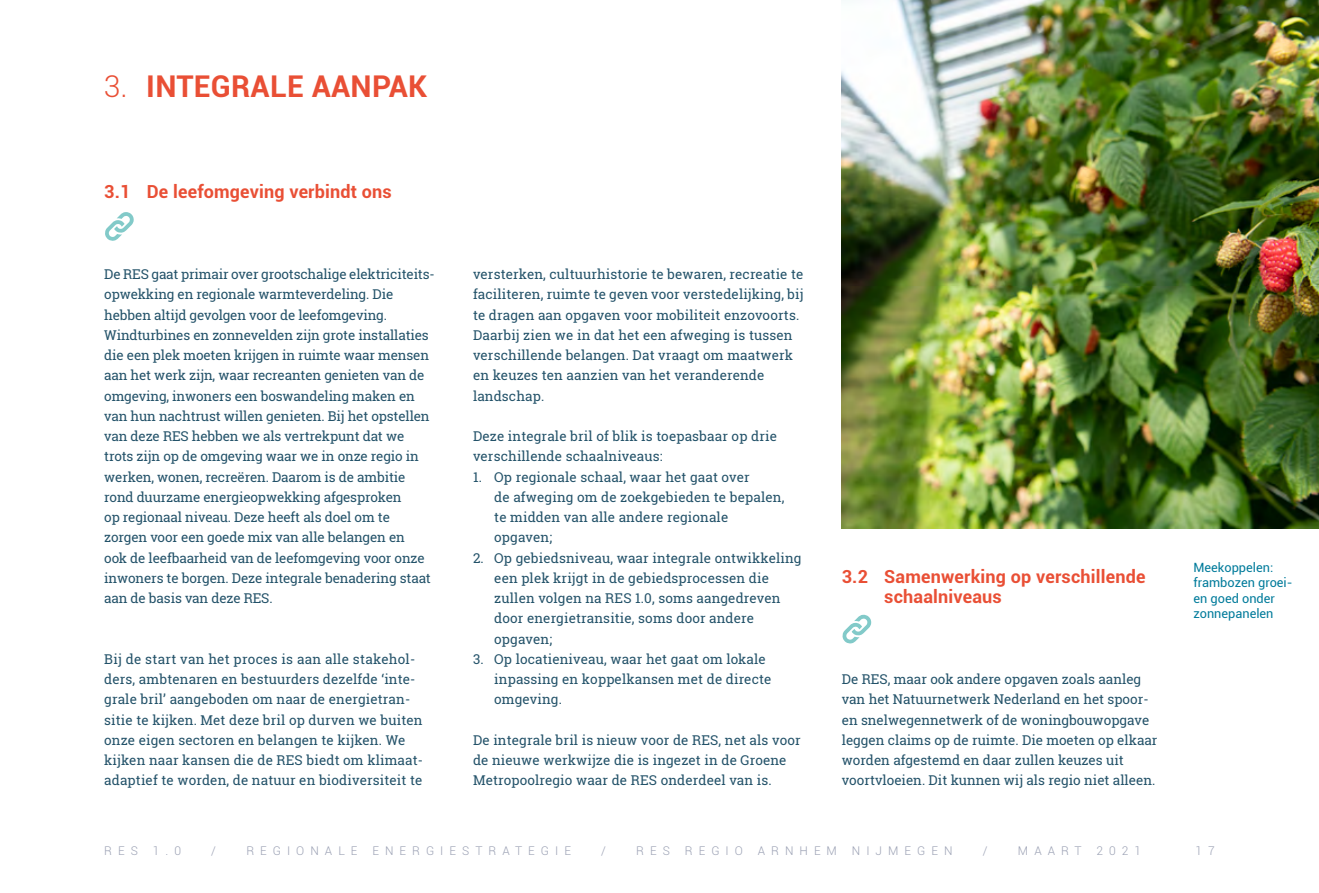
<style>
.page{position:relative;width:1319px;height:893px;background:#fff}
.page>*{position:absolute;margin:0;border:0;box-sizing:border-box;transform-origin:0 0}
.t1{font:700 30px "Roboto";letter-spacing:.01em;color:#e94f35}
.t2{font:700 18px/20.2px "Roboto";letter-spacing:.01em;color:#e94f35}
.t3{font:13.5px/20.2px "Roboto Slab";letter-spacing:.005em;color:#235269}
.t4{font:12.75px/15.3px "Roboto";color:#007b9b}
.t5{font:300 12px "Roboto";letter-spacing:.5em;color:#9ba1b4}
.s1{font-weight:300}
</style>
<div class="page">
<svg style="left:842px;top:615px;width:29px;height:29px"></svg>
<img style="left:841px;top:0;width:476px;height:529px">
<svg style="left:105px;top:212px;width:29px;height:29px"></svg>
<h1 class="t1" style="left:104px;top:65px;width:325px"><span class="s1">3.</span> INTEGRALE AANPAK</h1>
<h2 class="t2" style="left:104px;top:181px;width:289px">3.1 De leefomgeving verbindt ons</h2>
<p class="t3" style="left:104px;top:264px;width:330px">De RES gaat primair over grootschalige elektriciteits&shy;opwekking en regionale warmteverdeling. Die hebben altijd gevolgen voor de leefomgeving.<br>Windturbines en zonnevelden zijn grote installaties die een plek moeten krijgen in ruimte waar mensen aan het werk zijn, waar recreanten genieten van de omgeving, inwoners een boswandeling maken en van hun nachtrust willen genieten. Bij het opstellen van deze RES hebben we als vertrekpunt dat we trots zijn op de omgeving waar we in onze regio in werken, wonen, recreëren. Daarom is de ambitie rond duurzame energieopwekking afgesproken<br>op regionaal niveau. Deze heeft als doel om te zorgen voor een goede mix van alle belangen en<br>ook de leefbaarheid van de leefomgeving voor onze inwoners te borgen. Deze integrale benadering staat aan de basis van deze RES.</p>
<p class="t3" style="left:104px;top:649px;width:320px">Bij de start van het proces is aan alle stakehol&shy;ders, ambtenaren en bestuurders dezelfde ‘inte&shy;grale bril’ aangeboden om naar de energietran&shy;sitie te kijken. Met deze bril op durven we buiten onze eigen sectoren en belangen te kijken. We kijken naar kansen die de RES biedt om klimaat&shy;adaptief te worden, de natuur en biodiversiteit te</p>
<p class="t3" style="left:473px;top:264px;width:332px">versterken, cultuurhistorie te bewaren, recreatie te faciliteren, ruimte te geven voor verstedelijking, bij te dragen aan opgaven voor mobiliteit enzovoorts.<br>Daarbij zien we in dat het een afweging is tussen verschillende belangen. Dat vraagt om maatwerk en keuzes ten aanzien van het veranderende landschap.</p>
<p class="t3" style="left:473px;top:426px;width:305px">Deze integrale bril of blik is toepasbaar op drie verschillende schaalniveaus:</p>
<p class="t3" style="left:494px;top:466px;width:291px;text-indent:-21px">1. Op regionale schaal, waar het gaat over<br>de afweging om de zoekgebieden te bepalen, te midden van alle andere regionale opgaven;</p>
<p class="t3" style="left:494px;top:547px;width:309px;text-indent:-21px">2. Op gebiedsniveau, waar integrale ontwikkeling een plek krijgt in de gebiedsprocessen die zullen volgen na RES 1.0, soms aangedreven door energietransitie, soms door andere opgaven;</p>
<p class="t3" style="left:494px;top:649px;width:279px;text-indent:-21px">3. Op locatieniveau, waar het gaat om lokale inpassing en koppelkansen met de directe omgeving.</p>
<p class="t3" style="left:473px;top:730px;width:329px">De integrale bril is nieuw voor de RES, net als voor de nieuwe werkwijze die is ingezet in de Groene<br>Metropoolregio waar de RES onderdeel van is.</p>
<h2 class="t2" style="left:884px;top:566px;width:263px;text-indent:-43px">3.2 Samenwerking op verschillende schaalniveaus</h2>
<p class="t3" style="left:841px;top:669px;width:317px">De RES, maar ook andere opgaven zoals aanleg van het Natuurnetwerk Nederland en het spoor&shy;en snelwegennetwerk of de woningbouwopgave leggen claims op de ruimte. Die moeten op elkaar worden afgestemd en daar zullen keuzes uit voortvloeien. Dit kunnen wij als regio niet alleen.</p>
<p class="t4" style="left:1193px;top:559px;width:101px">Meekoppelen: frambozen groei&shy;en goed onder zonnepanelen</p>
<p class="t5" style="left:104px;top:842px;width:78px">RES 1.0</p>
<p class="t5" style="left:211px;top:842px;width:6px">/</p>
<p class="t5" style="left:246px;top:842px;width:326px">REGIONALE ENERGIESTRATEGIE</p>
<p class="t5" style="left:601px;top:842px;width:6px">/</p>
<p class="t5" style="left:636px;top:842px;width:318px">RES REGIO ARNHEM NIJMEGEN</p>
<p class="t5" style="left:982px;top:842px;width:6px">/</p>
<p class="t5" style="left:1017px;top:842px;width:125px">MAART 2021</p>
<p class="t5" style="left:1195px;top:842px;width:21px">1 7</p>
</div>
